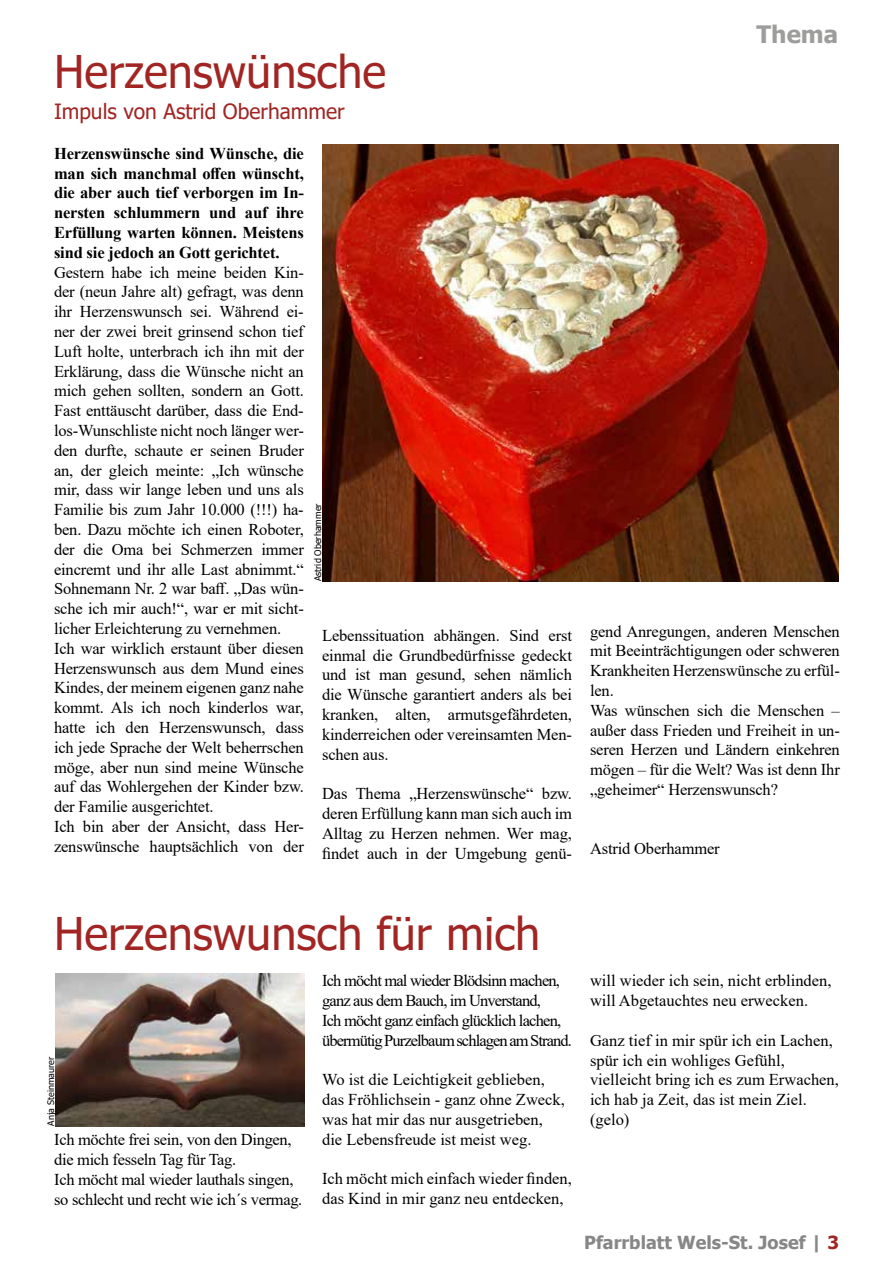
<style>
.page{position:relative;width:893px;height:1263px;background:#fff}
.page>*{position:absolute;margin:0;border:0;box-sizing:border-box;transform-origin:0 0}
.t1{font:45px "Tahoma";color:#a12523}
.t2{font:700 24px "Tahoma";color:#9d9d9c}
.t3{font:21px "Tahoma";color:#a12523}
.t4{font:700 18px "Tahoma";color:#878787}
.t5{font:16.5px/19.8px "Times New Roman";letter-spacing:-.01em;color:#000}
.t6{font:700 16.5px/19.8px "Times New Roman";letter-spacing:-.01em;color:#000;text-align:justify}
.t7{font:16.5px/19.8px "Times New Roman";letter-spacing:-.05em;color:#000}
.t8{font:9px "Tahoma";color:#000}
.s1{color:#a12523}
</style>
<div class="page">
<img style="left:55px;top:973px;width:249px;height:154px">
<img style="left:322px;top:145px;width:517px;height:436px">
<h1 class="t1" style="left:54px;top:42px;width:334px">Herzenswünsche</h1>
<p class="t3" style="left:54px;top:97px;width:292px">Impuls von Astrid Oberhammer</p>
<p class="t6" style="left:54px;top:143px;width:251px">Herzenswünsche sind Wünsche, die man sich manchmal offen wünscht, die aber auch tief verborgen im In&shy;nersten schlummern und auf ihre Erfüllung warten können. Meistens sind sie jedoch an Gott gerichtet.</p>
<p class="t5" style="left:54px;top:262px;width:251px">Gestern habe ich meine beiden Kin&shy;der (neun Jahre alt) gefragt, was denn ihr Herzenswunsch sei. Während ei&shy;ner der zwei breit grinsend schon tief Luft holte, unterbrach ich ihn mit der Erklärung, dass die Wünsche nicht an mich gehen sollten, sondern an Gott.<br>Fast enttäuscht darüber, dass die End&shy;los-Wunschliste nicht noch länger wer&shy;den durfte, schaute er seinen Bruder an, der gleich meinte: „Ich wünsche mir, dass wir lange leben und uns als Familie bis zum Jahr 10.000 (!!!) ha&shy;ben. Dazu möchte ich einen Roboter, der die Oma bei Schmerzen immer eincremt und ihr alle Last abnimmt.“ Sohnemann Nr. 2 war baff. „Das wün&shy;sche ich mir auch!“, war er mit sicht&shy;licher Erleichterung zu vernehmen.<br>Ich war wirklich erstaunt über diesen Herzenswunsch aus dem Mund eines Kindes, der meinem eigenen ganz nahe kommt. Als ich noch kinderlos war, hatte ich den Herzenswunsch, dass ich jede Sprache der Welt beherrschen möge, aber nun sind meine Wünsche auf das Wohlergehen der Kinder bzw. der Familie ausgerichtet.<br>Ich bin aber der Ansicht, dass Her&shy;zenswünsche hauptsächlich von der</p>
<p class="t8" style="left:312px;top:581px;width:79px;rotate:-90deg">Astrid Oberhammer</p>
<p class="t5" style="left:322px;top:625px;width:251px;text-align:justify">Lebenssituation abhängen. Sind erst einmal die Grundbedürfnisse gedeckt und ist man gesund, sehen nämlich die Wünsche garantiert anders als bei kranken, alten, armutsgefährdeten, kinderreichen oder vereinsamten Men&shy;schen aus.</p>
<p class="t5" style="left:322px;top:783px;width:251px;text-align:justify">Das Thema „Herzenswünsche“ bzw. deren Erfüllung kann man sich auch im Alltag zu Herzen nehmen. Wer mag, findet auch in der Umgebung genü-</p>
<h2 class="t2" style="left:757px;top:17px;width:83px">Thema</h2>
<p class="t5" style="left:590px;top:621px;width:251px">gend Anregungen, anderen Menschen mit Beeinträchtigungen oder schweren<br>Krankheiten Herzenswünsche zu erfül&shy;len.<br>Was wünschen sich die Menschen – außer dass Frieden und Freiheit in un&shy;seren Herzen und Ländern einkehren mögen – für die Welt? Was ist denn Ihr „geheimer“ Herzenswunsch?</p>
<p class="t5" style="left:590px;top:838px;width:131px">Astrid Oberhammer</p>
<h1 class="t1" style="left:54px;top:903px;width:488px">Herzenswunsch für mich</h1>
<p class="t7" style="left:322px;top:970px;width:251px">Ich möcht mal wieder Blödsinn machen, ganz aus dem Bauch, im Unverstand,<br>Ich möcht ganz einfach glücklich lachen, übermütig Purzelbaum schlagen am Strand.</p>
<p class="t5" style="left:322px;top:1069px;width:244px">Wo ist die Leichtigkeit geblieben, das Fröhlichsein - ganz ohne Zweck, was hat mir das nur ausgetrieben, die Lebensfreude ist meist weg.</p>
<p class="t5" style="left:322px;top:1168px;width:251px">Ich möcht mich einfach wieder finden, das Kind in mir ganz neu entdecken,</p>
<p class="t8" style="left:45px;top:1125px;width:70px;rotate:-90deg">Anja Steinmaurer</p>
<p class="t5" style="left:54px;top:1129px;width:250px">Ich möchte frei sein, von den Dingen, die mich fesseln Tag für Tag.<br>Ich möcht mal wieder lauthals singen, so schlecht und recht wie ich´s vermag.</p>
<p class="t5" style="left:590px;top:970px;width:243px">will wieder ich sein, nicht erblinden, will Abgetauchtes neu erwecken.</p>
<p class="t5" style="left:590px;top:1030px;width:250px">Ganz tief in mir spür ich ein Lachen, spür ich ein wohliges Gefühl, vielleicht bring ich es zum Erwachen, ich hab ja Zeit, das ist mein Ziel. (gelo)</p>
<p class="t4" style="left:584px;top:1230px;width:256px">Pfarrblatt Wels-St. Josef | <span class="s1">3</span></p>
</div>
